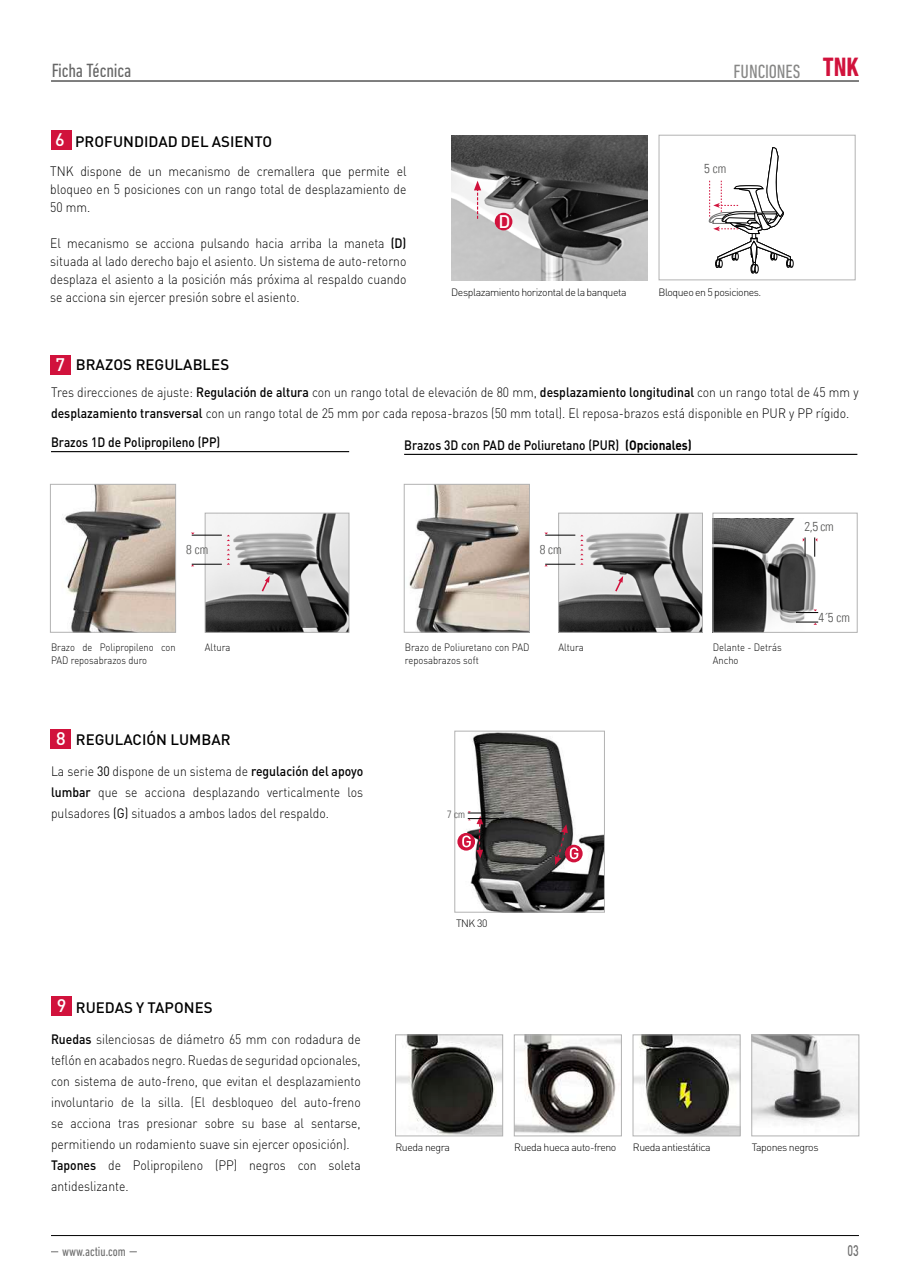
<style>
.page{position:relative;width:910px;height:1280px;background:#fff}
.page>*{position:absolute;margin:0;border:0;box-sizing:border-box;transform-origin:0 0}
.t1{font:700 condensed 27px "DIN Next LT Pro";color:#d1123c}
.t2{font:condensed 19.5px "DIN Next LT Pro";letter-spacing:-.005em;color:#000}
.t3{font:condensed 19.5px "DIN Next LT Pro";letter-spacing:-.005em;color:#878786}
.t4{font:500 18px "DIN Pro";color:#fff}
.t5{font:500 15.15px "DIN Pro";color:#6e6e6e;scale:.7 1}
.t6{font:500 15px "DIN Pro";letter-spacing:.005em;color:#000}
.t7{font:300 13.5px/21px "DIN Pro";color:#000;text-align:justify;scale:.9 1}
.t8{font:500 13.5px "DIN Pro";color:#000;scale:.88 1}
.t9{font:condensed 13.5px "DIN Next LT Pro";color:#6e6e6e}
.t10{font:12.9px "Univers Com 47 Light Cond";color:#565655}
.t11{font:300 10.5px "DIN Pro";letter-spacing:-.04em;color:#000}
.t12{font:300 10.5px/12.6px "DIN Pro";color:#000;scale:.9 1}
.t13{font:300 10.5px/12.6px "DIN Pro";color:#000;scale:.89 1}
.t14{font:300 10.5px "DIN Pro";letter-spacing:-.04em;color:#000;scale:.9 1}
.t15{font:10.5px "Univers Com 47 Light Cond";color:#565655}
.s1{font-weight:500}
.s2{font-weight:700}
.s3{font-weight:400}
</style>
<div class="page">
<hr style="left:51px;top:81px;width:808px;height:1px;background:#000">
<hr style="left:51px;top:1235px;width:808px;height:1px;background:#000">
<img style="left:451px;top:135px;width:196px;height:145px">
<svg style="left:474px;top:181px;width:7px;height:38px"></svg>
<img style="left:459px;top:733px;width:143px;height:177px">
<div style="left:455px;top:731px;width:149px;height:181px;border:1px solid #b2b2b2"></div>
<img style="left:62px;top:486px;width:112px;height:144px">
<div style="left:50px;top:484px;width:126px;height:148px;border:1px solid #b2b2b2"></div>
<img style="left:409px;top:486px;width:118px;height:144px">
<div style="left:404px;top:484px;width:125px;height:148px;border:1px solid #b2b2b2"></div>
<div style="left:659px;top:135px;width:196px;height:145px;border:1px solid #b2b2b2"></div>
<svg style="left:709px;top:147px;width:84px;height:126px"></svg>
<div style="left:495px;top:213px;width:17px;height:17px;background:#d1123c;border-radius:50%"></div>
<img style="left:516px;top:1037px;width:103px;height:97px">
<div style="left:514px;top:1035px;width:107px;height:101px;border:1px solid #b2b2b2"></div>
<img style="left:397px;top:1037px;width:104px;height:97px">
<div style="left:395px;top:1035px;width:108px;height:101px;border:1px solid #b2b2b2"></div>
<img style="left:635px;top:1037px;width:103px;height:97px">
<div style="left:633px;top:1035px;width:107px;height:101px;border:1px solid #b2b2b2"></div>
<img style="left:754px;top:1037px;width:103px;height:88px">
<div style="left:752px;top:1035px;width:107px;height:101px;border:1px solid #b2b2b2"></div>
<svg style="left:457px;top:833px;width:18px;height:18px"></svg>
<svg style="left:565px;top:845px;width:18px;height:17px"></svg>
<svg style="left:555px;top:824px;width:23px;height:41px"></svg>
<hr style="left:51px;top:451px;width:298px;height:1px;background:#000">
<hr style="left:404px;top:454px;width:453px;height:1px;background:#000">
<hr style="left:468px;top:813px;width:36px;height:1px;background:#000">
<hr style="left:468px;top:818px;width:31px;height:1px;background:#000">
<svg style="left:462px;top:811px;width:21px;height:47px"></svg>
<img style="left:560px;top:515px;width:141px;height:115px">
<div style="left:558px;top:513px;width:145px;height:119px;border:1px solid #b2b2b2"></div>
<img style="left:207px;top:515px;width:140px;height:115px">
<div style="left:205px;top:513px;width:144px;height:119px;border:1px solid #b2b2b2"></div>
<svg style="left:614px;top:576px;width:10px;height:17px"></svg>
<svg style="left:260px;top:576px;width:10px;height:17px"></svg>
<hr style="left:545px;top:535px;width:30px;height:1px;background:#000">
<hr style="left:192px;top:535px;width:30px;height:1px;background:#000">
<hr style="left:545px;top:564px;width:30px;height:1px;background:#000">
<hr style="left:192px;top:564px;width:30px;height:1px;background:#000">
<svg style="left:580px;top:535px;width:3px;height:30px"></svg>
<svg style="left:227px;top:535px;width:3px;height:30px"></svg>
<img style="left:715px;top:518px;width:104px;height:112px">
<div style="left:713px;top:513px;width:144px;height:119px;border:1px solid #b2b2b2"></div>
<svg style="left:803px;top:537px;width:3px;height:20px"></svg>
<svg style="left:814px;top:537px;width:3px;height:20px"></svg>
<svg style="left:796px;top:609px;width:22px;height:4px"></svg>
<svg style="left:796px;top:622px;width:22px;height:3px"></svg>
<div style="left:51px;top:996px;width:21px;height:20px;background:#d1123c"></div>
<div style="left:50px;top:729px;width:21px;height:20px;background:#d1123c"></div>
<div style="left:51px;top:130px;width:21px;height:20px;background:#d1123c"></div>
<div style="left:50px;top:355px;width:21px;height:19px;background:#d1123c"></div>
<h2 class="t2" style="left:51px;top:59px;width:82px">Ficha Técnica</h2>
<h2 class="t3" style="left:734px;top:60px;width:68px">FUNCIONES</h2>
<h3 class="t4" style="left:55px;top:127px;width:11px">6</h3>
<p class="t6" style="left:75px;top:132px;width:199px">PROFUNDIDAD DEL ASIENTO</p>
<p class="t7" style="left:50px;top:162px;width:397px;line-height:18px">TNK dispone de un mecanismo de cremallera que permite el bloqueo en 5 posiciones con un rango total de desplazamiento de 50 mm.</p>
<p class="t7" style="left:50px;top:234px;width:397px;line-height:18px">El mecanismo se acciona pulsando hacia arriba la maneta <span class="s1">(D) </span>situada al lado derecho bajo el asiento. Un sistema de auto-retorno desplaza el asiento a la posición más próxima al respaldo cuando se acciona sin ejercer presión sobre el asiento.</p>
<h3 class="t4" style="left:498px;top:209px;width:13px">D</h3>
<p class="t10" style="left:704px;top:161px;width:24px">5 cm</p>
<p class="t11" style="left:451px;top:285px;width:177px">Desplazamiento horizontal de la banqueta</p>
<p class="t11" style="left:658px;top:285px;width:104px">Bloqueo en 5 posiciones.</p>
<h1 class="t1" style="left:823px;top:51px;width:38px">TNK</h1>
<h3 class="t4" style="left:56px;top:352px;width:11px">7</h3>
<p class="t6" style="left:76px;top:354px;width:155px">BRAZOS REGULABLES</p>
<p class="t7" style="left:51px;top:381px;width:899px">Tres direcciones de ajuste: <span class="s1">Regulación de altura</span> con un rango total de elevación de 80 mm, <span class="s1">desplazamiento longitudinal</span> con un rango total de 45 mm y <span class="s1">desplazamiento transversal</span> con un rango total de 25 mm por cada reposa-brazos (50 mm total). El reposa-brazos está disponible en PUR y PP rígido.</p>
<p class="t8" style="left:51px;top:433px;width:194px">Brazos 1D de Polipropileno (PP)</p>
<p class="t8" style="left:404px;top:436px;width:329px">Brazos 3D con PAD de Poliuretano (PUR) <span class="s2">(Opcionales)</span></p>
<p class="t10" style="left:186px;top:542px;width:24px">8 cm</p>
<p class="t10" style="left:540px;top:542px;width:24px">8 cm</p>
<p class="t13" style="left:51px;top:640px;width:142px">Brazo de Polipropileno con<br>PAD reposabrazos duro</p>
<p class="t12" style="left:405px;top:640px;width:140px">Brazo de Poliuretano con PAD reposabrazos soft</p>
<p class="t14" style="left:205px;top:640px;width:30px">Altura</p>
<p class="t14" style="left:558px;top:640px;width:30px">Altura</p>
<p class="t6" style="left:76px;top:729px;width:156px">REGULACIÓN LUMBAR</p>
<p class="t7" style="left:51px;top:760px;width:348px">La serie <span class="s3">30</span> dispone de un sistema de <span class="s1">regulación del apoyo lumbar</span> que se acciona desplazando verticalmente los pulsadores <span class="s3">(G)</span> situados a ambos lados del respaldo.</p>
<h3 class="t4" style="left:56px;top:727px;width:11px">8</h3>
<p class="t15" style="left:447px;top:808px;width:19px">7 cm</p>
<p class="t10" style="left:804px;top:519px;width:31px">2,5 cm</p>
<p class="t12" style="left:713px;top:640px;width:78px">Delante - Detrás</p>
<p class="t14" style="left:713px;top:653px;width:30px">Ancho</p>
<p class="t10" style="left:819px;top:609px;width:33px">4´5 cm</p>
<p class="t11" style="left:456px;top:916px;width:33px">TNK 30</p>
<h3 class="t4" style="left:57px;top:994px;width:11px">9</h3>
<p class="t6" style="left:76px;top:997px;width:138px">RUEDAS Y TAPONES</p>
<p class="t7" style="left:51px;top:1028px;width:346px;text-align:left"><span class="s1">Ruedas</span> silenciosas de diámetro 65 mm con rodadura de teflón en acabados negro. Ruedas de seguridad opcionales, con sistema de auto-freno, que evitan el desplazamiento involuntario de la silla. (El desbloqueo del auto-freno se acciona tras presionar sobre su base al sentarse, permitiendo un rodamiento suave sin ejercer oposición).<br><span class="s1">Tapones</span> de Polipropileno (PP) negros con soleta antideslizante.</p>
<p class="t11" style="left:395px;top:1140px;width:56px">Rueda negra</p>
<p class="t11" style="left:514px;top:1140px;width:104px">Rueda hueca auto-freno</p>
<p class="t11" style="left:633px;top:1140px;width:79px">Rueda antiestática</p>
<p class="t11" style="left:752px;top:1140px;width:68px">Tapones negros</p>
<p class="t9" style="left:62px;top:1243px;width:65px">www.actiu.com</p>
<p class="t5" style="left:848px;top:1240px;width:18px">03</p>
</div>
